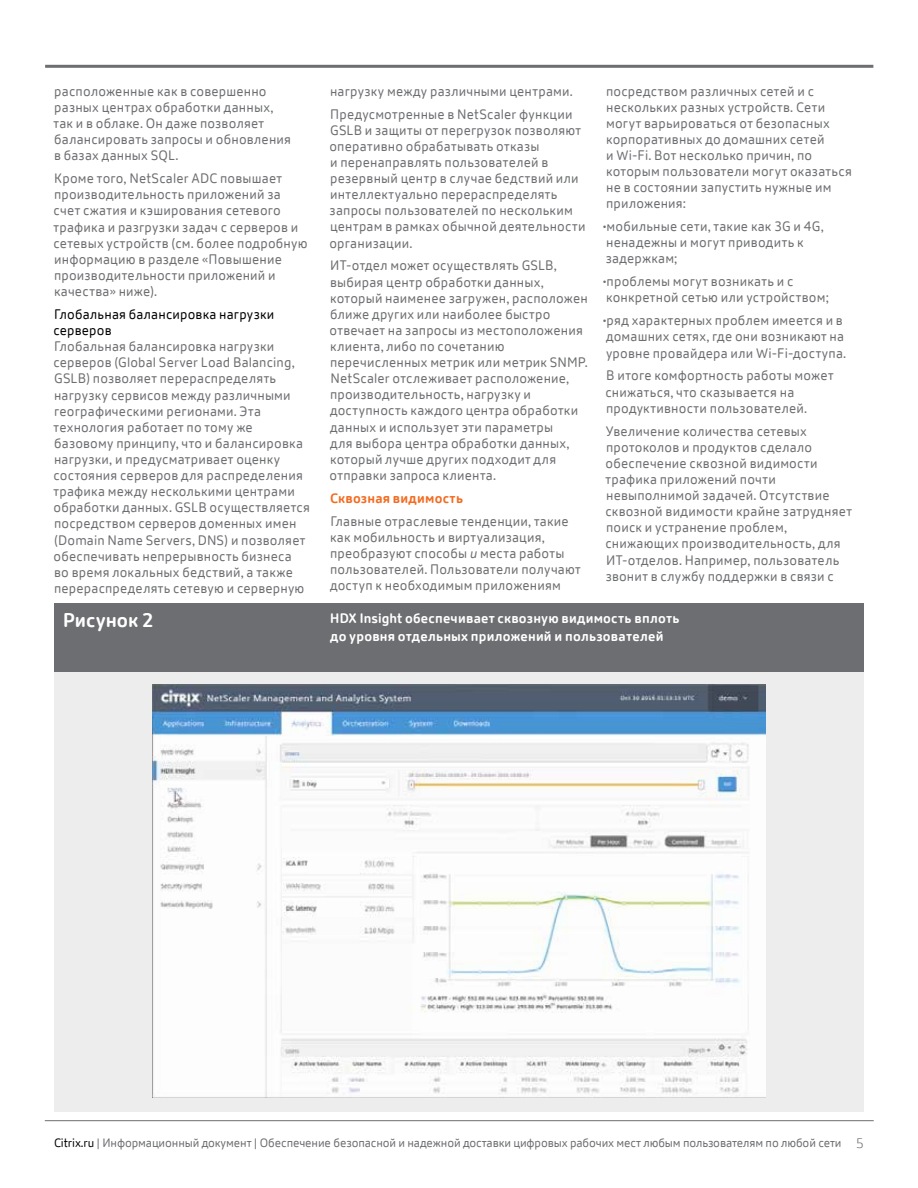
<style>
.page{position:relative;width:918px;height:1188px;background:#fff}
.page>*{position:absolute;margin:0;border:0;box-sizing:border-box;transform-origin:0 0}
.t1{font:700 19.5px "Citrix New Sans";color:#fff}
.t2{font:13.5px/16px "Citrix New Sans";letter-spacing:.015em;color:#6d6e71}
.t3{font:700 13.5px/18px "Citrix New Sans";letter-spacing:.015em;color:#fff}
.t4{font:13.5px/16px "Citrix New Sans";letter-spacing:.015em;color:#000}
.t5{font:700 13.5px "Citrix New Sans";letter-spacing:.015em;color:#f36c21}
.t6{font:12px "Citrix New Sans";letter-spacing:-.01em;color:#6d6e71}
.s1{font-style:italic}
.s2{color:#000}
.s3{font-weight:300;font-size:13.5px}
</style>
<div class="page">
<hr style="left:45px;top:65px;width:828px;height:3px;background:#6d6e71">
<hr style="left:45px;top:1120px;width:829px;height:1px;background:#6d6e71">
<div style="left:54px;top:671px;width:810px;height:441px;background:#ededee"></div>
<img style="left:153px;top:685px;width:612px;height:413px">
<div style="left:54px;top:603px;width:810px;height:68px;background:#6d6e71"></div>
<p class="t2" style="left:54px;top:83px;width:239px">расположенные как в совершенно разных центрах обработки данных, так и в облаке. Он даже позволяет балансировать запросы и обновления в базах данных SQL.</p>
<p class="t2" style="left:53px;top:171px;width:256px">Кроме того, NetScaler ADC повышает производительность приложений за счет сжатия и кэширования сетевого трафика и разгрузки задач с серверов и сетевых устройств (см. более подробную информацию в разделе «Повышение производительности приложений и качества» ниже).</p>
<p class="t4" style="left:53px;top:306px;width:222px">Глобальная балансировка нагрузки серверов</p>
<p class="t2" style="left:53px;top:339px;width:258px">Глобальная балансировка нагрузки серверов (Global Server Load Balancing, GSLB) позволяет перераспределять нагрузку сервисов между различными географическими регионами. Эта технология работает по тому же базовому принципу, что и балансировка нагрузки, и предусматривает оценку состояния серверов для распределения трафика между несколькими центрами обработки данных. GSLB осуществляется посредством серверов доменных имен (Domain Name Servers, DNS) и позволяет обеспечивать непрерывность бизнеса<br>во время локальных бедствий, а также перераспределять сетевую и серверную</p>
<p class="t2" style="left:330px;top:80px;width:244px;line-height:22.8px">нагрузку между различными центрами.<br>Предусмотренные в NetScaler функции</p>
<p class="t2" style="left:329px;top:122px;width:258px">GSLB и защиты от перегрузок позволяют оперативно обрабатывать отказы<br>и перенаправлять пользователей в резервный центр в случае бедствий или интеллектуально перераспределять запросы пользователей по нескольким центрам в рамках обычной деятельности организации.</p>
<p class="t2" style="left:329px;top:258px;width:260px">ИТ-отдел может осуществлять GSLB, выбирая центр обработки данных, который наименее загружен, расположен ближе других или наиболее быстро отвечает на запросы из местоположения клиента, либо по сочетанию перечисленных метрик или метрик SNMP.<br>NetScaler отслеживает расположение, производительность, нагрузку и доступность каждого центра обработки данных и использует эти параметры<br>для выбора центра обработки данных, который лучше других подходит для отправки запроса клиента.</p>
<p class="t5" style="left:330px;top:490px;width:135px">Сквозная видимость</p>
<p class="t2" style="left:330px;top:513px;width:252px">Главные отраслевые тенденции, такие как мобильность и виртуализация, преобразуют способы <span class="s1">и</span> места работы пользователей. Пользователи получают доступ к необходимым приложениям</p>
<p class="t2" style="left:606px;top:83px;width:247px">посредством различных сетей и с нескольких разных устройств. Сети могут варьироваться от безопасных корпоративных до домашних сетей<br>и Wi-Fi. Вот несколько причин, по которым пользователи могут оказаться не в состоянии запустить нужные им приложения:</p>
<p class="t2" style="left:603px;top:219px;width:222px">•мобильные сети, такие как 3G и 4G, ненадежны и могут приводить к задержкам;</p>
<p class="t2" style="left:603px;top:274px;width:227px">•проблемы могут возникать и с конкретной сетью или устройством;</p>
<p class="t2" style="left:603px;top:313px;width:245px">•ряд характерных проблем имеется и в домашних сетях, где они возникают на уровне провайдера или Wi-Fi-доступа.</p>
<p class="t2" style="left:605px;top:368px;width:230px">В итоге комфортность работы может снижаться, что сказывается на продуктивности пользователей.</p>
<p class="t2" style="left:605px;top:423px;width:248px">Увеличение количества сетевых протоколов и продуктов сделало обеспечение сквозной видимости трафика приложений почти невыполнимой задачей. Отсутствие сквозной видимости крайне затрудняет поиск и устранение проблем, снижающих производительность, для ИТ-отделов. Например, пользователь звонит в службу поддержки в связи с</p>
<h1 class="t1" style="left:63px;top:609px;width:92px">Рисунок 2</h1>
<p class="t3" style="left:330px;top:609px;width:351px">HDX Insight обеспечивает сквозную видимость вплоть до уровня отдельных приложений и пользователей</p>
<p class="t6" style="left:54px;top:1136px;width:812px"><span class="s2">Citrix.ru</span> | Информационный документ | Обеспечение безопасной и надежной доставки цифровых рабочих мест любым пользователям по любой сети <span class="s3">5</span></p>
</div>
